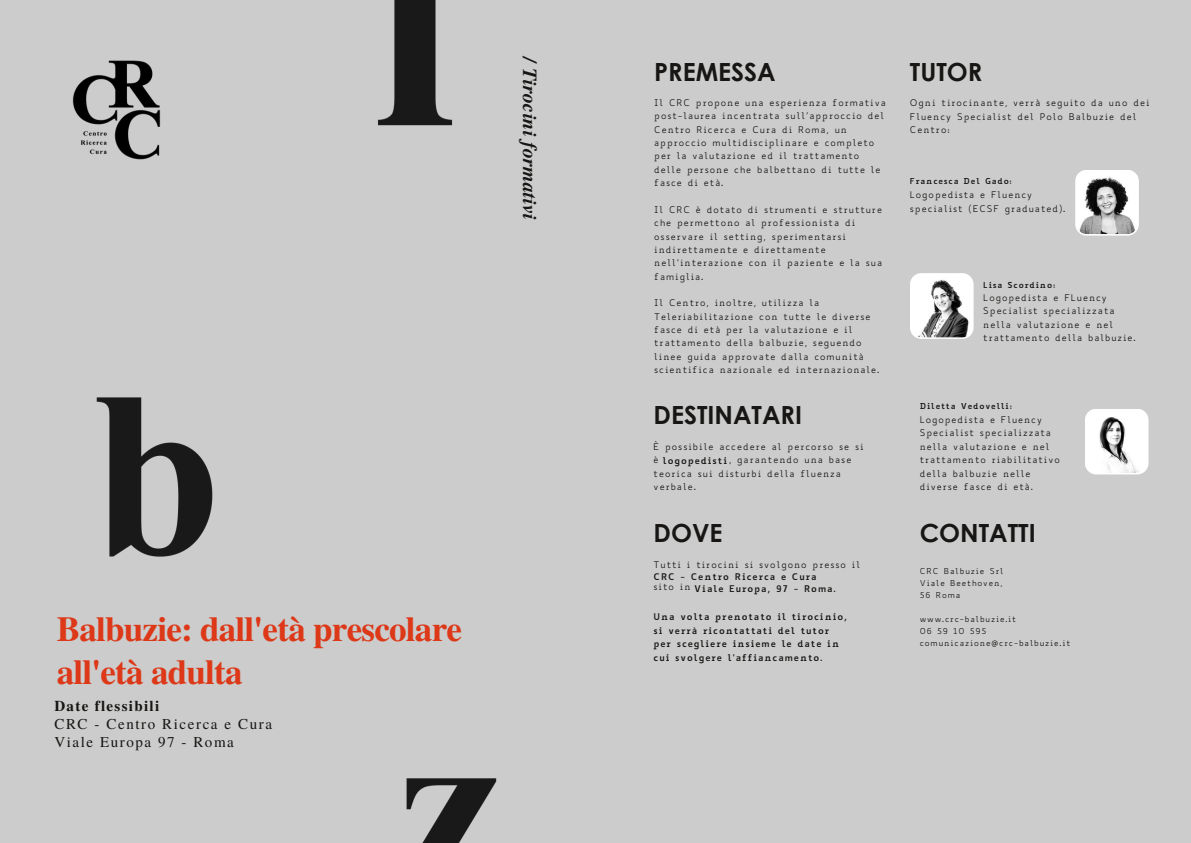
<style>
.page{position:relative;width:1191px;height:843px;background:#fff}
.page>*{position:absolute;margin:0;border:0;box-sizing:border-box;transform-origin:0 0}
.t1{font:700 35px/42.8px "Te X Gyre Termes";letter-spacing:-.02em;color:#dd3818}
.t2{font:700 25px "Century Gothic";color:#171615}
.t3{font:italic 700 20px "Te X Gyre Termes";letter-spacing:.01em;color:#171615}
.t4{font:15px/18px "Te X Gyre Termes";letter-spacing:.105em;color:#171615}
.t5{font:700 15px "Te X Gyre Termes";letter-spacing:.09em;color:#171615}
.t6{font:9px/13.3px "Biancoenero";letter-spacing:.105em;color:#171615}
.t7{font:700 9px/13.5px "Biancoenero";letter-spacing:.105em;color:#171615}
.t8{font:8px "Biancoenero";letter-spacing:.105em;color:#171615}
.t9{font:700 8px "Biancoenero";letter-spacing:.105em;color:#171615}
.s1{font-weight:700}
</style>
<div class="page">
<div style="left:0;top:0;width:1190px;height:842px;background:#cbcccb"></div>
<img style="left:96px;top:397px;width:117px;height:160px">
<img style="left:406px;top:778px;width:91px;height:64px">
<img style="left:378px;top:0;width:75px;height:126px">
<img style="left:72px;top:60px;width:89px;height:100px">
<svg style="left:1075px;top:170px;width:63px;height:65px;background:#b6b6b6"></svg>
<svg style="left:910px;top:273px;width:63px;height:66px;background:#c2c2c2"></svg>
<svg style="left:1085px;top:409px;width:63px;height:65px;background:#e0e0e0"></svg>
<p class="t3" style="left:544px;top:57px;width:164px;rotate:90deg">/Tirocini formativi</p>
<h5 class="t1" style="left:57px;top:605px;width:407px">Balbuzie: dall'età prescolare all'età adulta</h5>
<p class="t5" style="left:54px;top:694px;width:106px">Date flessibili</p>
<h2 class="t4" style="left:54px;top:714px;width:219px">CRC - Centro Ricerca e Cura<br>Viale Europa 97 - Roma</h2>
<p class="t2" style="left:654px;top:55px;width:123px">PREMESSA</p>
<h2 class="t6" style="left:654px;top:97px;width:233px">Il CRC propone una esperienza formativa post-laurea incentrata sull’approccio del Centro Ricerca e Cura di Roma, un approccio multidisciplinare e completo per la valutazione ed il trattamento delle persone che balbettano di tutte le fasce di età.</h2>
<p class="t6" style="left:654px;top:204px;width:229px">Il CRC è dotato di strumenti e strutture che permettono al professionista di osservare il setting, sperimentarsi indirettamente e direttamente nell’interazione con il paziente e la sua famiglia.</p>
<p class="t6" style="left:654px;top:297px;width:227px">Il Centro, inoltre, utilizza la Teleriabilitazione con tutte le diverse fasce di età per la valutazione e il trattamento della balbuzie, seguendo linee guida approvate dalla comunità scientifica nazionale ed internazionale.</p>
<h2 class="t2" style="left:653px;top:399px;width:150px">DESTINATARI</h2>
<p class="t6" style="left:653px;top:441px;width:212px">È possibile accedere al percorso se si è</p>
<p class="t6" style="left:653px;top:454px;width:199px;text-indent:9px"><span class="s1">logopedisti</span>, garantendo una base teorica sui disturbi della fluenza verbale.</p>
<p class="t2" style="left:653px;top:516px;width:70px">DOVE</p>
<h6 class="t6" style="left:653px;top:559px;width:208px">Tutti i tirocini si svolgono presso il</h6>
<p class="t6" style="left:653px;top:581px;width:39px">sito in</p>
<p class="t7" style="left:653px;top:611px;width:195px">Una volta prenotato il tirocinio, si verrà ricontattati del tutor per scegliere insieme le date in cui svolgere l'affiancamento.</p>
<p class="t7" style="left:653px;top:571px;width:164px">CRC - Centro Ricerca e Cura</p>
<p class="t7" style="left:694px;top:582px;width:143px">Viale Europa, 97 - Roma.</p>
<p class="t2" style="left:909px;top:56px;width:74px">TUTOR</p>
<p class="t6" style="left:909px;top:97px;width:241px">Ogni tirocinante, verrà seguito da uno dei<br>Fluency Specialist del Polo Balbuzie del<br>Centro:</p>
<p class="t9" style="left:909px;top:178px;width:103px">Francesca Del Gado:</p>
<p class="t6" style="left:909px;top:189px;width:157px">Logopedista e Fluency specialist (ECSF graduated).</p>
<h4 class="t9" style="left:983px;top:282px;width:73px">Lisa Scordino:</h4>
<h1 class="t6" style="left:983px;top:292px;width:154px">Logopedista e FLuency<br>Specialist specializzata nella valutazione e nel trattamento della balbuzie.</h1>
<h6 class="t9" style="left:919px;top:402px;width:94px">Diletta Vedovelli:</h6>
<p class="t6" style="left:919px;top:414px;width:133px">Logopedista e Fluency<br>Specialist specializzata</p>
<h6 class="t6" style="left:919px;top:441px;width:141px">nella valutazione e nel trattamento riabilitativo della balbuzie nelle</h6>
<h6 class="t6" style="left:919px;top:481px;width:115px">diverse fasce di età.</h6>
<p class="t2" style="left:919px;top:516px;width:117px">CONTATTI</p>
<h2 class="t8" style="left:919px;top:567px;width:85px">CRC Balbuzie Srl</h2>
<p class="t8" style="left:919px;top:579px;width:84px">Viale Beethoven,</p>
<p class="t8" style="left:919px;top:591px;width:42px">56 Roma</p>
<p class="t8" style="left:919px;top:615px;width:98px">www.crc-balbuzie.it</p>
<p class="t8" style="left:919px;top:627px;width:68px">06 59 10 595</p>
<p class="t8" style="left:919px;top:639px;width:152px">comunicazione@crc-balbuzie.it</p>
</div>
